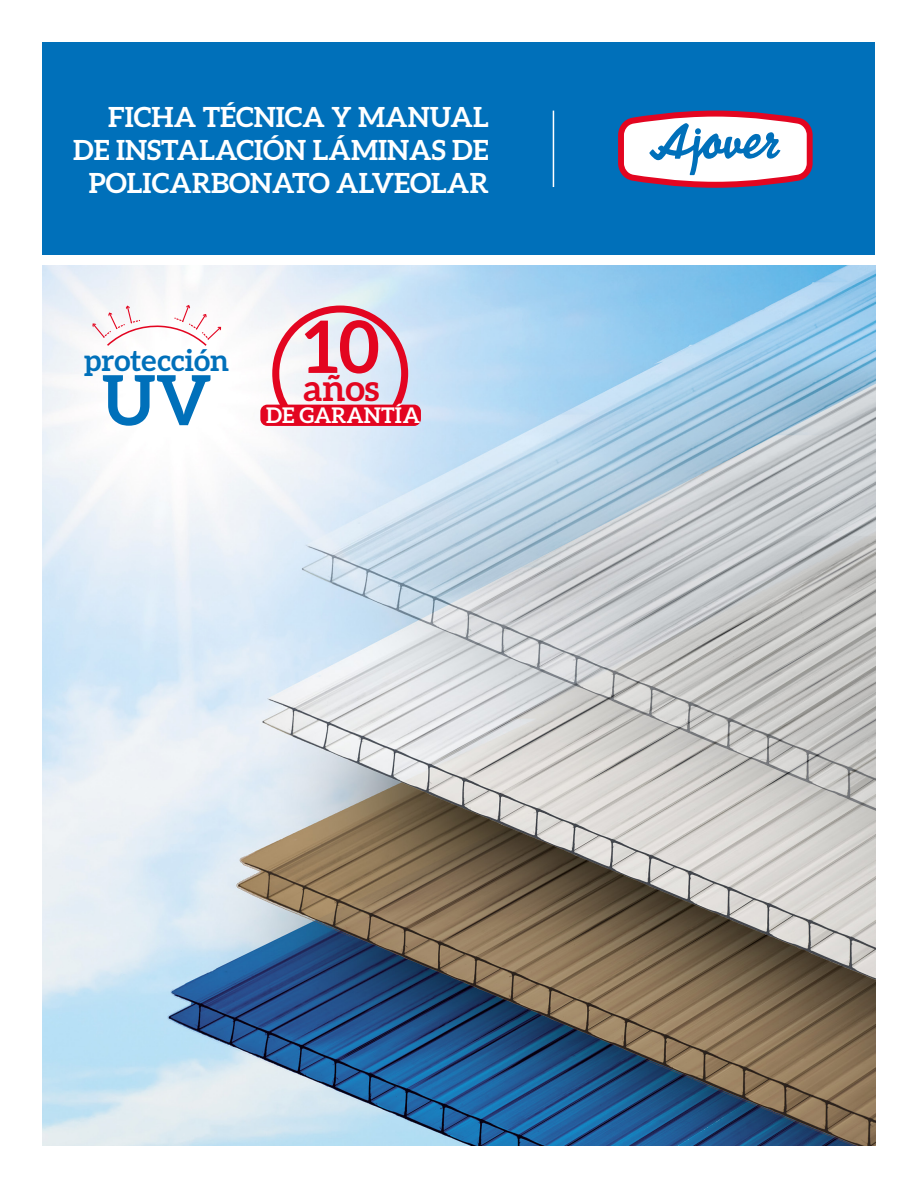
<style>
.page{position:relative;width:918px;height:1188px;background:#fff}
.page>*{position:absolute;margin:0;border:0;box-sizing:border-box;transform-origin:0 0}
.t1{font:700 69.15px "Aleo";color:#0070ba}
.t2{font:700 36.3px "Aleo";color:#e30520}
.t3{font:700 29.85px "Aleo";color:#0070ba}
.t4{font:700 27.75px/33.3px "Aleo";color:#fff;text-align:right}
.t5{font:700 21.6px "Aleo";color:#fff}
</style>
<div class="page">
<div style="left:43px;top:43px;width:832px;height:212px;background:#0070ba"></div>
<hr style="left:553px;top:111px;width:1px;height:76px;background:#fff">
<img style="left:43px;top:266px;width:833px;height:880px">
<svg style="left:92px;top:305px;width:129px;height:41px"></svg>
<svg style="left:272px;top:306px;width:136px;height:99px"></svg>
<div style="left:260px;top:405px;width:161px;height:21px;background:#e30520;border-radius:7px"></div>
<svg style="left:618px;top:111px;width:195px;height:77px"></svg>
<p class="t4" style="left:73px;top:100px;width:417px">FICHA TÉCNICA Y MANUAL<br>DE INSTALACIÓN LÁMINAS DE<br>POLICARBONATO ALVEOLAR</p>
<p class="t3" style="left:84px;top:343px;width:147px">protección</p>
<h1 class="t1" style="left:102px;top:360px;width:111px">UV</h1>
<h2 class="t2" style="left:303px;top:367px;width:78px"><sup>10</sup>años</h2>
<p class="t5" style="left:266px;top:403px;width:155px">DE GARANTÍA</p>
</div>
